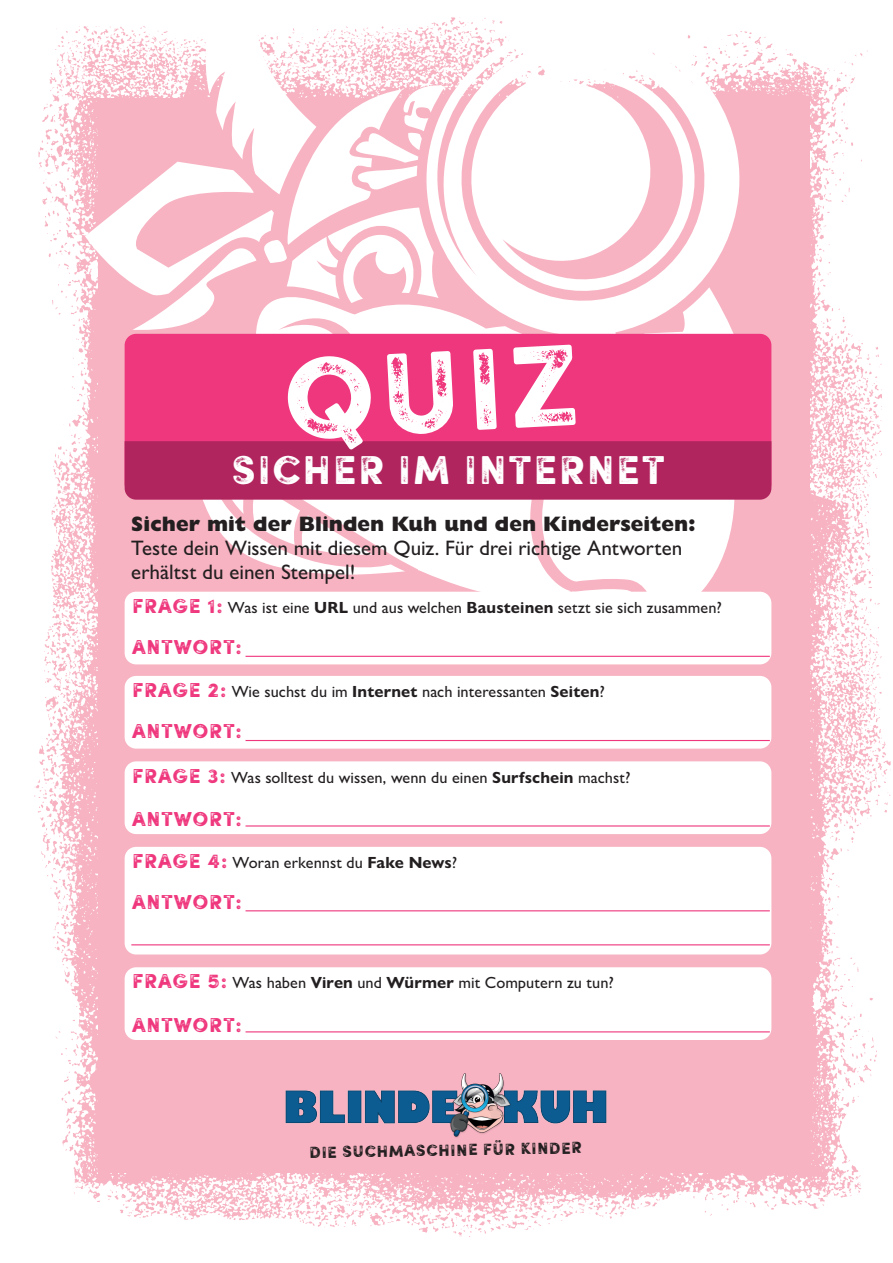
<style>
.page{position:relative;width:893px;height:1263px;background:#f7b3c2}
.page>*{position:absolute;margin:0;border:0;box-sizing:border-box;transform-origin:0 0}
.t1{font:116.7px "Sofia Rough Black Three";color:#fff}
.t2{font:40.5px "Sofia Rough Black Three";color:#fff}
.Head_mit{font:500 21px/24px "Gill Sans Nova";color:#231f20}
.Fragen{font:20.25px "Sofia Rough Black Three";color:#ef377d}
.Fragen-2{font:500 16.2px "Gill Sans Nova";letter-spacing:.005em;color:#231f20}
.t3{font:16.2px "Sofia Rough Black Three";color:#231f20}
.s1{font-weight:800}
.s2{font-family:"Sofia Rough Black Three";font-weight:400;font-size:20.25px;color:#ef377d}
.s3{font-weight:700}
</style>
<div class="page">
<img style="left:810px;top:98px;width:83px;height:1076px">
<img style="left:0;top:98px;width:98px;height:1076px">
<img style="left:0;top:1174px;width:893px;height:89px">
<img style="left:0;top:0;width:893px;height:98px">
<svg style="left:445px;top:14px;width:303px;height:320px;fill:#fff"></svg>
<div style="left:651px;top:0;width:35px;height:49px;background:#fff"></div>
<svg style="left:161px;top:262px;width:410px;height:330px"></svg>
<svg style="left:85px;top:0;width:360px;height:334px"></svg>
<svg style="left:526px;top:555px;width:215px;height:37px;fill:#fff"></svg>
<div style="left:125px;top:334px;width:646px;height:161px;background:#ef377d;border-radius:11px"></div>
<svg style="left:125px;top:441px;width:646px;height:114px;background:#d583a3"></svg>
<div style="left:125px;top:592px;width:646px;height:72px;background:#fff;border-radius:11px"></div>
<hr style="left:246px;top:656px;width:524px;height:1px;background:#ef377d">
<div style="left:125px;top:847px;width:646px;height:107px;background:#fff;border-radius:11px"></div>
<hr style="left:246px;top:910px;width:524px;height:1px;background:#ef377d">
<div style="left:125px;top:676px;width:646px;height:73px;background:#fff;border-radius:11px"></div>
<hr style="left:246px;top:740px;width:524px;height:1px;background:#ef377d">
<div style="left:125px;top:761px;width:646px;height:73px;background:#fff;border-radius:11px"></div>
<hr style="left:246px;top:825px;width:524px;height:1px;background:#ef377d">
<hr style="left:131px;top:944px;width:639px;height:1px;background:#ef377d">
<div style="left:125px;top:967px;width:646px;height:73px;background:#fff;border-radius:11px"></div>
<hr style="left:246px;top:1031px;width:524px;height:1px;background:#ef377d">
<img style="left:285px;top:1073px;width:322px;height:65px">
<p class="t1" style="left:276px;top:320px;width:303px;rotate:-3deg">QUIZ</p>
<p class="t2" style="left:231px;top:442px;width:437px">SICHER IM INTERNET</p>
<p class="Head_mit" style="left:131px;top:512px;width:566px"><span class="s1">Sicher mit der Blinden Kuh und den Kinderseiten:<br></span>Teste dein Wissen mit diesem Quiz. Für drei richtige Antworten</p>
<p class="Head_mit" style="left:131px;top:560px;width:226px">erhältst du einen Stempel!</p>
<p class="Fragen-2" style="left:132px;top:597px;width:591px"><span class="s2">FRAGE 1:</span> Was ist eine <span class="s3">URL</span> und aus welchen <span class="s3">Bausteinen</span> setzt sie sich zusammen?</p>
<p class="Fragen" style="left:132px;top:633px;width:112px">ANTWORT:</p>
<p class="Fragen-2" style="left:132px;top:682px;width:474px"><span class="s2">FRAGE 2:</span> Wie suchst du im <span class="s3">Internet</span> nach interessanten <span class="s3">Seiten</span>?</p>
<p class="Fragen" style="left:132px;top:718px;width:112px">ANTWORT:</p>
<p class="Fragen-2" style="left:132px;top:767px;width:500px"><span class="s2">FRAGE 3:</span> Was solltest du wissen, wenn du einen <span class="s3">Surfschein</span> machst?</p>
<p class="Fragen" style="left:132px;top:805px;width:112px">ANTWORT:</p>
<p class="Fragen-2" style="left:132px;top:853px;width:327px"><span class="s2">FRAGE 4:</span> Woran erkennst du <span class="s3">Fake News</span>?</p>
<p class="Fragen" style="left:132px;top:889px;width:112px">ANTWORT:</p>
<p class="Fragen-2" style="left:132px;top:973px;width:483px"><span class="s2">FRAGE 5:</span> Was haben <span class="s3">Viren</span> und <span class="s3">Würmer</span> mit Computern zu tun?</p>
<p class="Fragen" style="left:132px;top:1011px;width:112px">ANTWORT:</p>
<p class="t3" style="left:309px;top:1141px;width:275px;rotate:-1deg">DIE SUCHMASCHINE FÜR KINDER</p>
</div>
